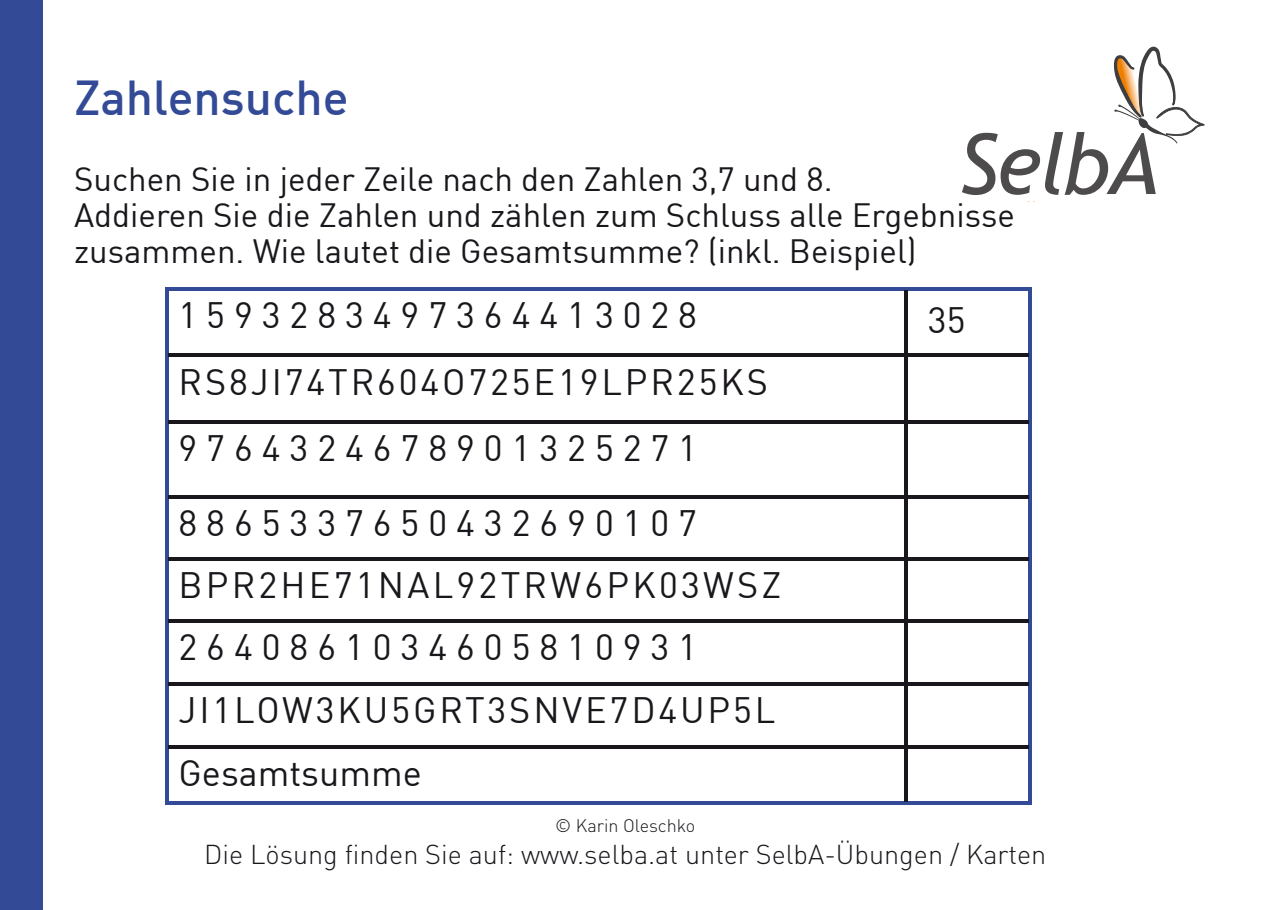
<style>
.page{position:relative;width:1276px;height:910px;background:#fff}
.page>*{position:absolute;margin:0;border:0;box-sizing:border-box;transform-origin:0 0}
.t1{font:500 48px "DIN Pro";color:#334a97}
.t2{font:36px/62.4px "DIN Pro";letter-spacing:.08em;color:#1a171c}
.t3{font:33px/36px "DIN Pro";color:#1a171c}
.t4{font:300 27px "DIN";color:#1a171c}
.t5{font:300 18px "DIN";color:#1a171c}
</style>
<div class="page">
<svg style="left:962px;top:47px;width:242px;height:148px"></svg>
<hr style="left:165px;top:287px;width:740px;height:3px;background:#334a97">
<hr style="left:165px;top:290px;width:3px;height:65px;background:#334a97">
<hr style="left:905px;top:287px;width:127px;height:3px;background:#334a97">
<hr style="left:1029px;top:290px;width:3px;height:65px;background:#334a97">
<hr style="left:165px;top:355px;width:3px;height:67px;background:#334a97">
<hr style="left:1029px;top:355px;width:3px;height:67px;background:#334a97">
<hr style="left:165px;top:422px;width:3px;height:75px;background:#334a97">
<hr style="left:1029px;top:422px;width:3px;height:75px;background:#334a97">
<hr style="left:165px;top:497px;width:3px;height:62px;background:#334a97">
<hr style="left:1029px;top:497px;width:3px;height:62px;background:#334a97">
<hr style="left:165px;top:559px;width:3px;height:62px;background:#334a97">
<hr style="left:1029px;top:559px;width:3px;height:62px;background:#334a97">
<hr style="left:165px;top:621px;width:3px;height:63px;background:#334a97">
<hr style="left:1029px;top:621px;width:3px;height:63px;background:#334a97">
<hr style="left:165px;top:684px;width:3px;height:63px;background:#334a97">
<hr style="left:1029px;top:684px;width:3px;height:63px;background:#334a97">
<hr style="left:165px;top:747px;width:3px;height:54px;background:#334a97">
<hr style="left:1029px;top:747px;width:3px;height:54px;background:#334a97">
<hr style="left:165px;top:801px;width:740px;height:3px;background:#334a97">
<hr style="left:905px;top:801px;width:127px;height:3px;background:#334a97">
<hr style="left:904px;top:290px;width:3px;height:64px;background:#1a171c">
<hr style="left:168px;top:354px;width:737px;height:3px;background:#1a171c">
<hr style="left:905px;top:354px;width:124px;height:3px;background:#1a171c">
<hr style="left:904px;top:357px;width:3px;height:63px;background:#1a171c">
<hr style="left:168px;top:420px;width:737px;height:3px;background:#1a171c">
<hr style="left:905px;top:420px;width:124px;height:3px;background:#1a171c">
<hr style="left:904px;top:423px;width:3px;height:72px;background:#1a171c">
<hr style="left:168px;top:495px;width:737px;height:3px;background:#1a171c">
<hr style="left:905px;top:495px;width:124px;height:3px;background:#1a171c">
<hr style="left:904px;top:498px;width:3px;height:59px;background:#1a171c">
<hr style="left:168px;top:557px;width:737px;height:3px;background:#1a171c">
<hr style="left:905px;top:557px;width:124px;height:3px;background:#1a171c">
<hr style="left:904px;top:560px;width:3px;height:59px;background:#1a171c">
<hr style="left:168px;top:619px;width:737px;height:3px;background:#1a171c">
<hr style="left:905px;top:619px;width:124px;height:3px;background:#1a171c">
<hr style="left:904px;top:622px;width:3px;height:60px;background:#1a171c">
<hr style="left:168px;top:682px;width:737px;height:3px;background:#1a171c">
<hr style="left:905px;top:682px;width:124px;height:3px;background:#1a171c">
<hr style="left:904px;top:685px;width:3px;height:60px;background:#1a171c">
<hr style="left:168px;top:745px;width:737px;height:3px;background:#1a171c">
<hr style="left:905px;top:745px;width:124px;height:3px;background:#1a171c">
<hr style="left:904px;top:748px;width:3px;height:53px;background:#1a171c">
<div style="left:0;top:0;width:43px;height:910px;background:#334a97"></div>
<h1 class="t1" style="left:74px;top:61px;width:276px">Zahlensuche</h1>
<p class="t3" style="left:74px;top:159px;width:942px">Suchen Sie in jeder Zeile nach den Zahlen 3,7 und 8.<br>Addieren Sie die Zahlen und zählen zum Schluss alle Ergebnisse zusammen. Wie lautet die Gesamtsumme? (inkl. Beispiel)</p>
<p class="t2" style="left:178px;top:282px;width:520px">1 5 9 3 2 8 3 4 9 7 3 6 4 4 1 3 0 2 8</p>
<p class="t2" style="left:928px;top:287px;width:39px">35</p>
<p class="t2" style="left:178px;top:347px;width:591px;line-height:66.3px">RS8JI74TR604O725E19LPR25KS<br>9 7 6 4 3 2 4 6 7 8 9 0 1 3 2 5 2 7 1</p>
<p class="t2" style="left:178px;top:490px;width:604px">8 8 6 5 3 3 7 6 5 0 4 3 2 6 9 0 1 0 7<br>BPR2HE71NAL92TRW6PK03WSZ<br>2 6 4 0 8 6 1 0 3 4 6 0 5 8 1 0 9 3 1<br>JI1LOW3KU5GRT3SNVE7D4UP5L<br>Gesamtsumme</p>
<p class="t5" style="left:555px;top:814px;width:142px">© Karin Oleschko</p>
<p class="t4" style="left:204px;top:838px;width:844px">Die Lösung finden Sie auf: www.selba.at unter SelbA-Übungen / Karten</p>
</div>
